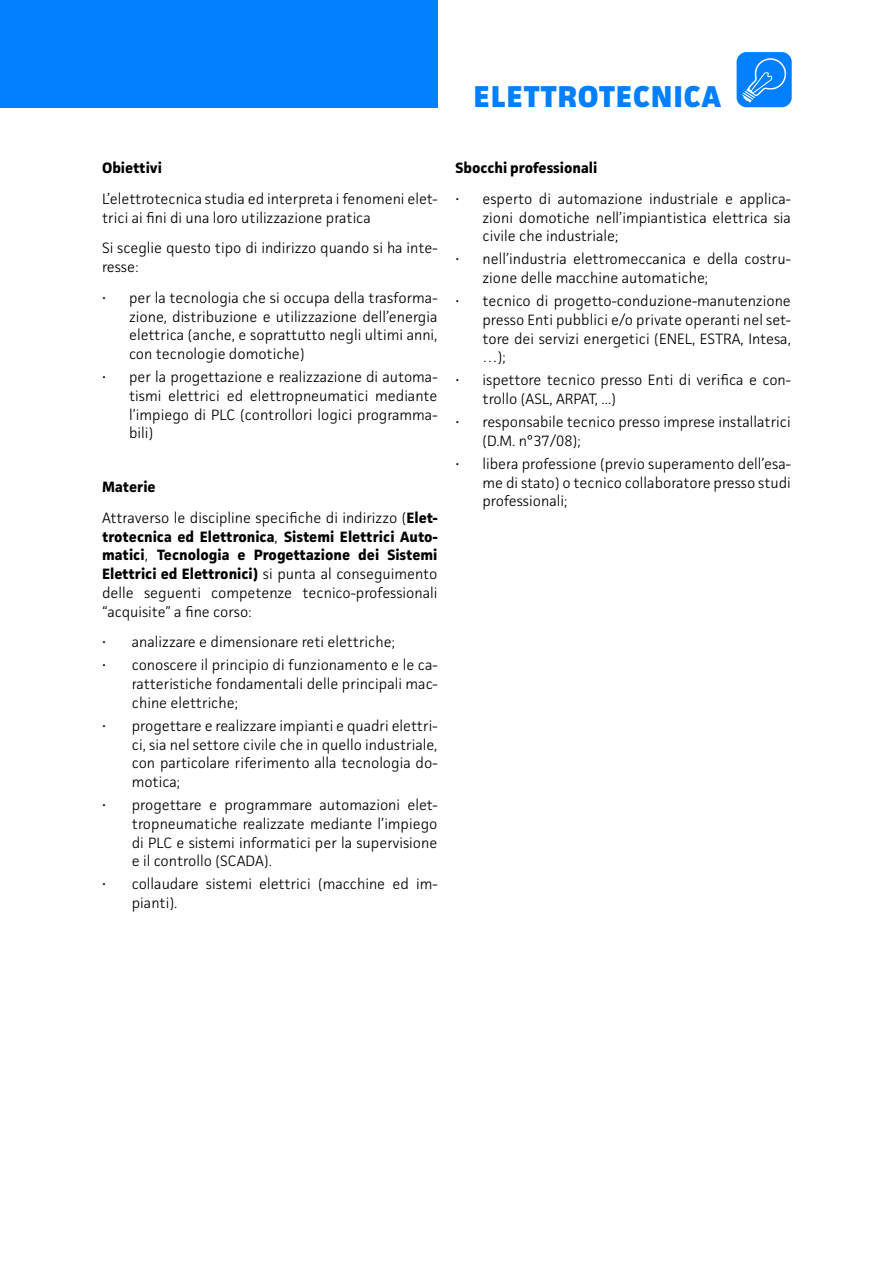
<style>
.page{position:relative;width:893px;height:1263px;background:#fff}
.page>*{position:absolute;margin:0;border:0;box-sizing:border-box;transform-origin:0 0}
.t1{font:800 30.15px "Facit";letter-spacing:.03em;color:#0080ff}
.t2{font:300 15px/18.8px "Facit";color:#000;text-align:justify}
.t3{font:700 15px/18.8px "Facit";color:#000;text-align:justify}
.s1{font-weight:700}
.s2{font-weight:300}
</style>
<div class="page">
<div style="left:0;top:0;width:437px;height:107px;background:#0080ff"></div>
<div style="left:737px;top:52px;width:55px;height:55px;background:#0080ff;border-radius:10px"></div>
<svg style="left:742px;top:58px;width:45px;height:45px"></svg>
<h1 class="t1" style="left:473px;top:78px;width:249px">ELETTROTECNICA</h1>
<p class="t3" style="left:102px;top:158px;width:61px">Obiettivi</p>
<p class="t2" style="left:102px;top:189px;width:337px">L’elettrotecnica studia ed interpreta i fenomeni elet&shy;trici ai fini di una loro utilizzazione pratica</p>
<p class="t2" style="left:102px;top:238px;width:337px">Si sceglie questo tipo di indirizzo quando si ha inte&shy;resse:</p>
<p class="t2" style="left:129px;top:288px;width:310px;text-indent:-27px">• per la tecnologia che si occupa della trasforma&shy;zione, distribuzione e utilizzazione dell’energia elettrica (anche, e soprattutto negli ultimi anni, con tecnologie domotiche)</p>
<p class="t2" style="left:129px;top:367px;width:310px;text-indent:-27px">• per la progettazione e realizzazione di automa&shy;tismi elettrici ed elettropneumatici mediante l’impiego di PLC (controllori logici programma&shy;bili)</p>
<p class="t2" style="left:102px;top:471px;width:337px;line-height:30.8px"><span class="s1">Materie<br></span>Attraverso le discipline specifiche di indirizzo (<span class="s1">Elet-</span></p>
<p class="t3" style="left:102px;top:527px;width:337px">trotecnica ed Elettronica<span class="s2">,</span> Sistemi Elettrici Auto&shy;matici<span class="s2">,</span> Tecnologia e Progettazione dei Sistemi Elettrici ed Elettronici) <span class="s2">si punta al conseguimento delle seguenti competenze tecnico-professionali “acquisite” a fine corso:</span></p>
<p class="t2" style="left:102px;top:632px;width:294px">• analizzare e dimensionare reti elettriche;</p>
<p class="t2" style="left:132px;top:655px;width:307px;text-indent:-30px">• conoscere il principio di funzionamento e le ca&shy;ratteristiche fondamentali delle principali mac&shy;chine elettriche;</p>
<p class="t2" style="left:132px;top:716px;width:307px;text-indent:-30px">• progettare e realizzare impianti e quadri elettri&shy;ci, sia nel settore civile che in quello industriale, con particolare riferimento alla tecnologia do&shy;motica;</p>
<p class="t2" style="left:132px;top:795px;width:307px;text-indent:-30px">• progettare e programmare automazioni elet&shy;tropneumatiche realizzate mediante l’impiego di PLC e sistemi informatici per la supervisione e il controllo (SCADA).</p>
<p class="t2" style="left:132px;top:874px;width:307px;text-indent:-30px">• collaudare sistemi elettrici (macchine ed im&shy;pianti).</p>
<p class="t3" style="left:455px;top:158px;width:143px">Sbocchi professionali</p>
<p class="t2" style="left:482px;top:189px;width:310px;text-indent:-27px">• esperto di automazione industriale e applica&shy;zioni domotiche nell’impiantistica elettrica sia civile che industriale;</p>
<p class="t2" style="left:482px;top:249px;width:310px;text-indent:-27px">• nell’industria elettromeccanica e della costru&shy;zione delle macchine automatiche;</p>
<p class="t2" style="left:482px;top:291px;width:310px;text-indent:-27px">• tecnico di progetto-conduzione-manutenzione presso Enti pubblici e/o private operanti nel set&shy;tore dei servizi energetici (ENEL, ESTRA, Intesa, …);</p>
<p class="t2" style="left:482px;top:370px;width:310px;text-indent:-27px">• ispettore tecnico presso Enti di verifica e con&shy;trollo (ASL, ARPAT, ...)</p>
<p class="t2" style="left:482px;top:412px;width:310px;text-indent:-27px">• responsabile tecnico presso imprese installatrici (D.M. n°37/08);</p>
<p class="t2" style="left:482px;top:454px;width:310px;text-indent:-27px">• libera professione (previo superamento dell’esa&shy;me di stato) o tecnico collaboratore presso studi professionali;</p>
</div>
